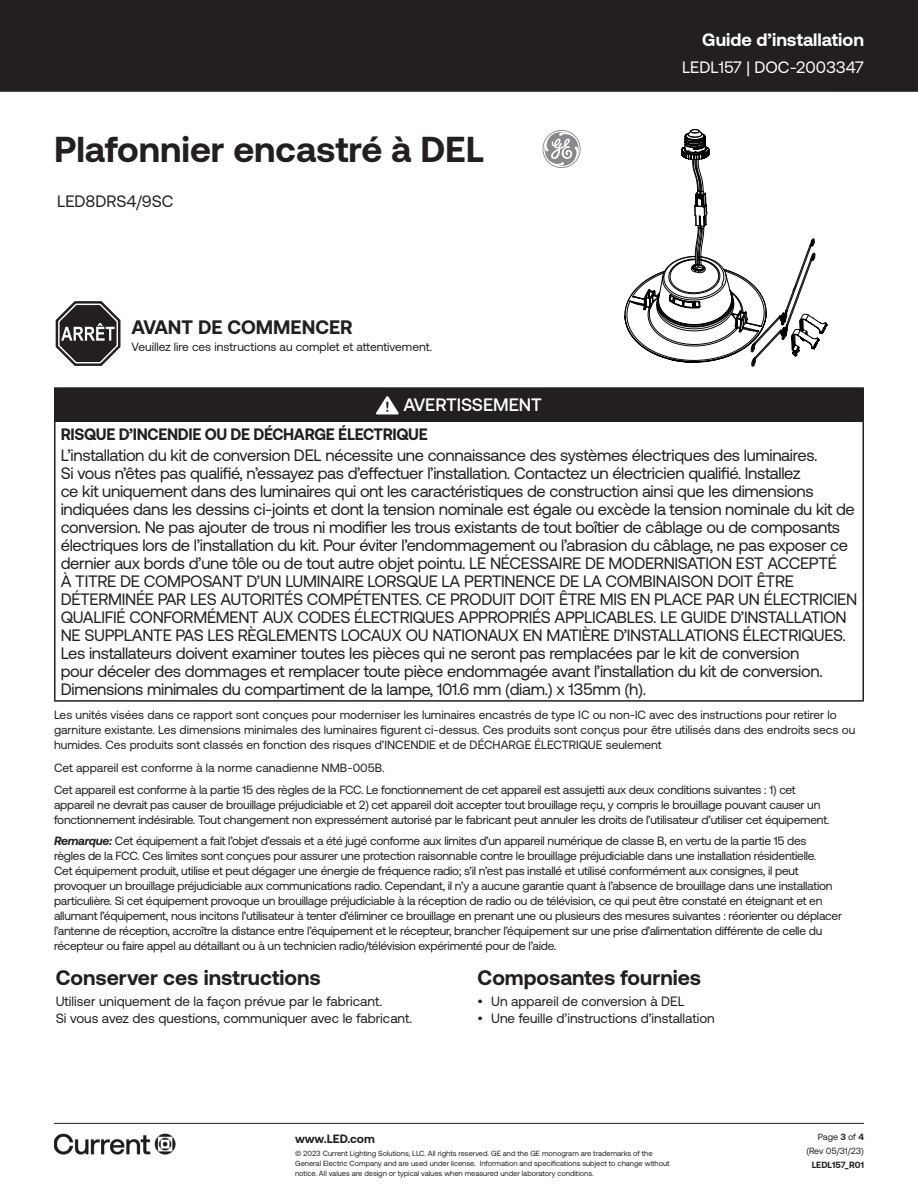
<style>
.page{position:relative;width:918px;height:1188px;background:#fff}
.page>*{position:absolute;margin:0;border:0;box-sizing:border-box;transform-origin:0 0}
.Product_Title{font:700 36px "Aeonik";color:#231f20}
.t1{font:700 21px "Aeonik";color:#231f20}
.t2{font:700 19.5px "Aeonik";color:#231f20}
.Document_Type{font:700 18px "Aeonik";color:#fff}
.Warning_Title{font:500 18px "Aeonik";color:#fff}
.t3{font:16.5px/18px "Aeonik";letter-spacing:-.02em;color:#231f20}
.t4{font:700 16.5px "Aeonik";letter-spacing:-.02em;color:#231f20;scale:.96 1}
.Document_Number{font:16.5px "Aeonik";color:#fff}
.t5{font:16.5px "Aeonik";color:#231f20}
.supplies_required{font:13.5px "Aeonik";color:#231f20}
.Body_copy_10_12{font:12px/15px "Aeonik";letter-spacing:-.02em;color:#231f20}
.Body_copy_10_12-2{font:12px/15px "Aeonik";color:#231f20}
.web_address{font:700 12px "Aeonik";letter-spacing:-.005em;color:#1e2120}
.boilerplate{font:9px "Aeonik";color:#231f20}
.boilerplate-2{font:700 9px "Aeonik";color:#231f20}
.web_address-2{font:7.5px/9.8px "Aeonik";color:#231f20}
.s1{font-weight:700;font-style:italic}
.s2{font-weight:700}
</style>
<div class="page">
<svg style="left:624px;top:129px;width:204px;height:238px"></svg>
<div style="left:0;top:0;width:918px;height:92px;background:#231f20"></div>
<svg style="left:55px;top:301px;width:66px;height:65px"></svg>
<svg style="left:543px;top:130px;width:38px;height:38px"></svg>
<hr style="left:54px;top:1123px;width:810px;height:1px;background:#231f20">
<img style="left:54px;top:1133px;width:122px;height:22px">
<div style="left:55px;top:388px;width:808px;height:34px;background:#231f20"></div>
<hr style="left:54px;top:422px;width:2px;height:278px;background:#231f20">
<hr style="left:862px;top:422px;width:2px;height:278px;background:#231f20">
<hr style="left:54px;top:700px;width:810px;height:2px;background:#231f20">
<hr style="left:54px;top:387px;width:810px;height:2px;background:#231f20">
<hr style="left:54px;top:389px;width:2px;height:33px;background:#231f20">
<hr style="left:862px;top:389px;width:2px;height:33px;background:#231f20">
<svg style="left:376px;top:396px;width:23px;height:18px"></svg>
<p class="Product_Title" style="left:54px;top:129px;width:432px">Plafonnier encastré à DEL</p>
<p class="t5" style="left:57px;top:192px;width:118px">LED8DRS4/9SC</p>
<p class="t2" style="left:132px;top:316px;width:223px">AVANT DE COMMENCER</p>
<p class="Body_copy_10_12-2" style="left:132px;top:339px;width:302px">Veuillez lire ces instructions au complet et attentivement.</p>
<p class="Document_Type" style="left:702px;top:29px;width:163px">Guide d’installation</p>
<p class="Document_Number" style="left:682px;top:58px;width:183px">LEDL157 | DOC-2003347</p>
<p class="Warning_Title" style="left:403px;top:395px;width:140px">AVERTISSEMENT</p>
<p class="t4" style="left:61px;top:425px;width:384px">RISQUE D’INCENDIE OU DE DÉCHARGE ÉLECTRIQUE</p>
<p class="t3" style="left:61px;top:446px;width:798px">L’installation du kit de conversion DEL nécessite une connaissance des systèmes électriques des luminaires.<br>Si vous n’êtes pas qualifié, n’essayez pas d’effectuer l’installation. Contactez un électricien qualifié. Installez<br>ce kit uniquement dans des luminaires qui ont les caractéristiques de construction ainsi que les dimensions indiquées dans les dessins ci-joints et dont la tension nominale est égale ou excède la tension nominale du kit de conversion. Ne pas ajouter de trous ni modifier les trous existants de tout boîtier de câblage ou de composants électriques lors de l’installation du kit. Pour éviter l’endommagement ou l’abrasion du câblage, ne pas exposer ce dernier aux bords d’une tôle ou de tout autre objet pointu. LE NÉCESSAIRE DE MODERNISATION EST ACCEPTÉ<br>À TITRE DE COMPOSANT D’UN LUMINAIRE LORSQUE LA PERTINENCE DE LA COMBINAISON DOIT ÊTRE DÉTERMINÉE PAR LES AUTORITÉS COMPÉTENTES. CE PRODUIT DOIT ÊTRE MIS EN PLACE PAR UN ÉLECTRICIEN QUALIFIÉ CONFORMÉMENT AUX CODES ÉLECTRIQUES APPROPRIÉS APPLICABLES. LE GUIDE D’INSTALLATION NE SUPPLANTE PAS LES RÈGLEMENTS LOCAUX OU NATIONAUX EN MATIÈRE D’INSTALLATIONS ÉLECTRIQUES.<br>Les installateurs doivent examiner toutes les pièces qui ne seront pas remplacées par le kit de conversion<br>pour déceler des dommages et remplacer toute pièce endommagée avant l’installation du kit de conversion.<br>Dimensions minimales du compartiment de la lampe, 101.6 mm (diam.) x 135mm (h).</p>
<p class="Body_copy_10_12-2" style="left:54px;top:707px;width:803px">Les unités visées dans ce rapport sont conçues pour moderniser les luminaires encastrés de type IC ou non-lC avec des instructions pour retirer lo garniture existante. Les dimensions minimales des luminaires figurent ci-dessus. Ces produits sont conçus pour être utilisés dans des endroits secs ou humides. Ces produits sont classés en fonction des risques d’INCENDIE et de DÉCHARGE ÉLECTRIQUE seulement</p>
<p class="Body_copy_10_12-2" style="left:54px;top:760px;width:332px">Cet appareil est conforme à la norme canadienne NMB-005B.</p>
<p class="Body_copy_10_12" style="left:54px;top:782px;width:777px">Cet appareil est conforme à la partie 15 des règles de la FCC. Le fonctionnement de cet appareil est assujetti aux deux conditions suivantes : 1) cet appareil ne devrait pas causer de brouillage préjudiciable et 2) cet appareil doit accepter tout brouillage reçu, y compris le brouillage pouvant causer un fonctionnement indésirable. Tout changement non expressément autorisé par le fabricant peut annuler les droits de l’utilisateur d’utiliser cet équipement.</p>
<p class="Body_copy_10_12" style="left:54px;top:834px;width:790px"><span class="s1">Remarque:</span> Cet équipement a fait l’objet d’essais et a été jugé conforme aux limites d’un appareil numérique de classe B, en vertu de la partie 15 des<br>règles de la FCC. Ces limites sont conçues pour assurer une protection raisonnable contre le brouillage préjudiciable dans une installation résidentielle.<br>Cet équipement produit, utilise et peut dégager une énergie de fréquence radio; s’il n’est pas installé et utilisé conformément aux consignes, il peut provoquer un brouillage préjudiciable aux communications radio. Cependant, il n’y a aucune garantie quant à l’absence de brouillage dans une installation particulière. Si cet équipement provoque un brouillage préjudiciable à la réception de radio ou de télévision, ce qui peut être constaté en éteignant et en allumant l’équipement, nous incitons l’utilisateur à tenter d’éliminer ce brouillage en prenant une ou plusieurs des mesures suivantes : réorienter ou déplacer l’antenne de réception, accroître la distance entre l’équipement et le récepteur, brancher l’équipement sur une prise d’alimentation différente de celle du récepteur ou faire appel au détaillant ou à un technicien radio/télévision expérimenté pour de l’aide.</p>
<p class="t1" style="left:56px;top:965px;width:267px">Conserver ces instructions</p>
<p class="supplies_required" style="left:56px;top:994px;width:328px">Utiliser uniquement de la façon prévue par le fabricant.</p>
<p class="supplies_required" style="left:56px;top:1011px;width:358px">Si vous avez des questions, communiquer avec le fabricant.</p>
<p class="t1" style="left:478px;top:965px;width:225px">Composantes fournies</p>
<p class="supplies_required" style="left:478px;top:994px;width:208px">• Un appareil de conversion à DEL</p>
<p class="supplies_required" style="left:478px;top:1011px;width:239px">• Une feuille d’instructions d’installation</p>
<p class="web_address" style="left:295px;top:1132px;width:81px">www.LED.com</p>
<p class="web_address-2" style="left:295px;top:1149px;width:376px">© 2023 Current Lighting Solutions, LLC. All rights reserved. GE and the GE monogram are trademarks of the<br>General Electric Company and are used under license. Information and specifications subject to change without notice. All values are design or typical values when measured under laboratory conditions.</p>
<p class="boilerplate" style="left:818px;top:1132px;width:48px">Page <span class="s2">3</span> of <span class="s2">4</span></p>
<p class="boilerplate" style="left:806px;top:1146px;width:59px">(Rev 05/31/23)</p>
<p class="boilerplate-2" style="left:812px;top:1160px;width:54px">LEDL157_R01</p>
</div>
